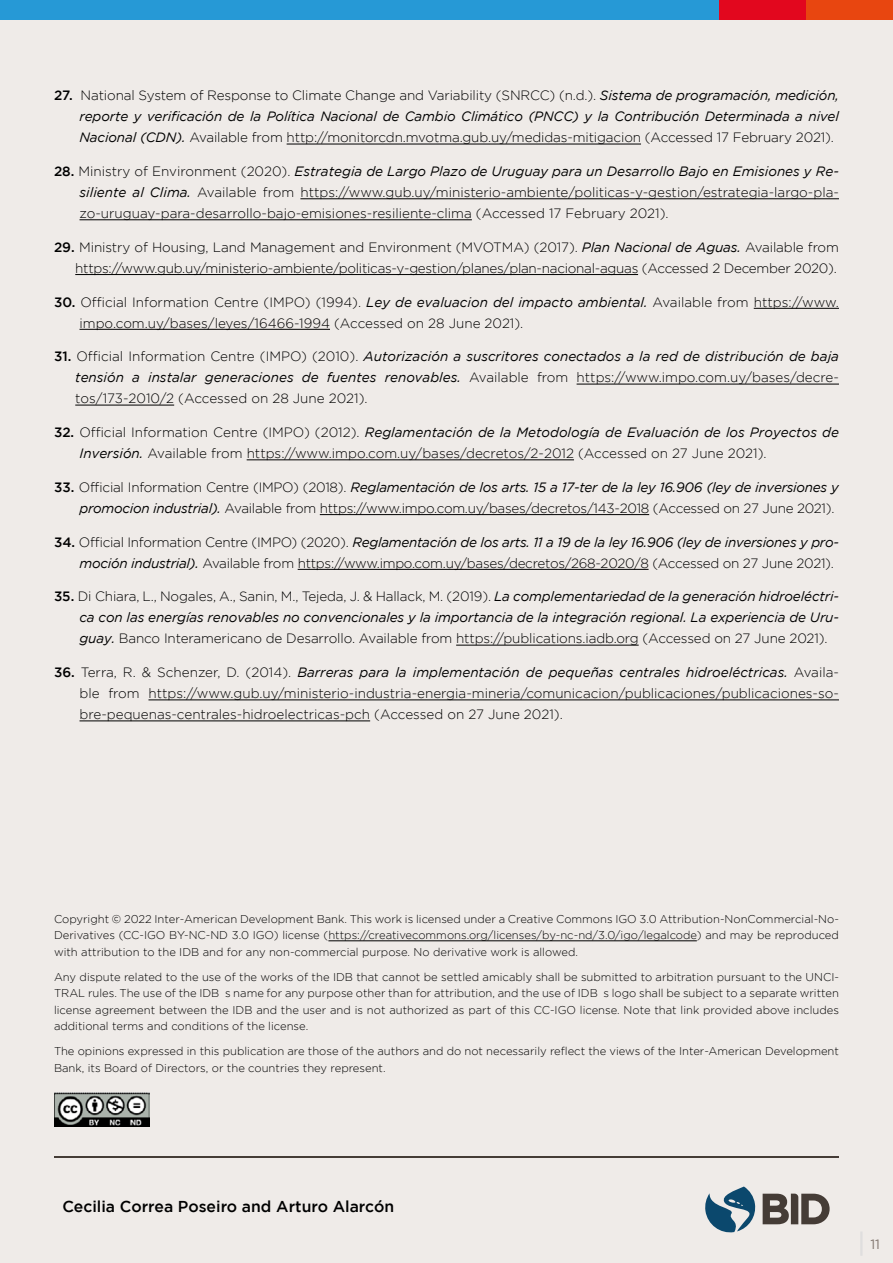
<style>
.page{position:relative;width:893px;height:1263px;background:#efebe8}
.page>*{position:absolute;margin:0;border:0;box-sizing:border-box;transform-origin:0 0}
.t1{font:500 15.75px "Gotham";color:#000}
.t2{font:300 13.5px/21px "Gotham";letter-spacing:-.01em;color:#000;text-align:justify}
.t3{font:13.5px "Gotham";color:#827770}
.t4{font:300 11.25px/16.5px "Gotham";color:#000;text-align:justify}
.s1{font-weight:500}
.s2{font-weight:400;font-style:italic}
</style>
<div class="page">
<hr style="left:860px;top:1231px;width:2px;height:25px;background:#dfdede">
<hr style="left:287px;top:144px;width:354px;height:1px;background:#000">
<hr style="left:300px;top:199px;width:539px;height:1px;background:#000">
<hr style="left:80px;top:220px;width:392px;height:1px;background:#000">
<hr style="left:75px;top:274px;width:563px;height:1px;background:#000">
<hr style="left:754px;top:308px;width:85px;height:1px;background:#000">
<hr style="left:80px;top:329px;width:250px;height:1px;background:#000">
<hr style="left:577px;top:384px;width:262px;height:1px;background:#000">
<hr style="left:75px;top:405px;width:99px;height:1px;background:#000">
<hr style="left:247px;top:460px;width:327px;height:1px;background:#000">
<hr style="left:320px;top:514px;width:329px;height:1px;background:#000">
<hr style="left:298px;top:569px;width:351px;height:1px;background:#000">
<hr style="left:456px;top:645px;width:183px;height:1px;background:#000">
<hr style="left:148px;top:700px;width:691px;height:1px;background:#000">
<hr style="left:80px;top:721px;width:290px;height:1px;background:#000">
<div style="left:0;top:0;width:719px;height:19px;background:#2699d6"></div>
<div style="left:806px;top:0;width:87px;height:19px;background:#e84610"></div>
<div style="left:719px;top:0;width:87px;height:19px;background:#e2071e"></div>
<hr style="left:54px;top:1156px;width:785px;height:1px;background:#453c36">
<svg style="left:763px;top:1193px;width:67px;height:31px"></svg>
<svg style="left:705px;top:1186px;width:51px;height:47px"></svg>
<hr style="left:328px;top:940px;width:369px;height:1px;background:#000">
<img style="left:54px;top:1093px;width:95px;height:34px">
<p class="t2" style="left:80px;top:85px;width:761px;text-indent:-26px"><span class="s1">27.</span> National System of Response to Climate Change and Variability (SNRCC) (n.d.). <span class="s2">Sistema de programación, medición, reporte y verificación de la Política Nacional de Cambio Climático (PNCC) y la Contribución Determinada a nivel Nacional (CDN).</span> Available from http://monitorcdn.mvotma.gub.uy/medidas-mitigacion (Accessed 17 February 2021).</p>
<p class="t2" style="left:80px;top:161px;width:761px;text-indent:-26px"><span class="s1">28.</span> Ministry of Environment (2020). <span class="s2">Estrategia de Largo Plazo de Uruguay para un Desarrollo Bajo en Emisiones y Re&shy;siliente al Clima.</span> Available from https://www.gub.uy/ministerio-ambiente/politicas-y-gestion/estrategia-largo-pla&shy;zo-uruguay-para-desarrollo-bajo-emisiones-resiliente-clima (Accessed 17 February 2021).</p>
<p class="t2" style="left:54px;top:236px;width:786px;text-align:right"><span class="s1">29.</span> Ministry of Housing, Land Management and Environment (MVOTMA) (2017). <span class="s2">Plan Nacional de Aguas.</span> Available from https://www.gub.uy/ministerio-ambiente/politicas-y-gestion/planes/plan-nacional-aguas (Accessed 2 December 2020).</p>
<p class="t2" style="left:80px;top:291px;width:761px;text-indent:-26px"><span class="s1">30.</span> Official Information Centre (IMPO) (1994). <span class="s2">Ley de evaluacion del impacto ambiental.</span> Available from https://www. impo.com.uy/bases/leyes/16466-1994 (Accessed on 28 June 2021).</p>
<p class="t2" style="left:75px;top:346px;width:765px;text-indent:-21px"><span class="s1">31.</span> Official Information Centre (IMPO) (2010). <span class="s2">Autorización a suscritores conectados a la red de distribución de baja tensión a instalar generaciones de fuentes renovables.</span> Available from https://www.impo.com.uy/bases/decre&shy;tos/173-2010/2 (Accessed on 28 June 2021).</p>
<p class="t2" style="left:80px;top:422px;width:761px;text-indent:-26px"><span class="s1">32.</span> Official Information Centre (IMPO) (2012). <span class="s2">Reglamentación de la Metodología de Evaluación de los Proyectos de<br>Inversión.</span> Available from https://www.impo.com.uy/bases/decretos/2-2012 (Accessed on 27 June 2021).</p>
<p class="t2" style="left:80px;top:476px;width:761px;text-indent:-26px"><span class="s1">33.</span> Official Information Centre (IMPO) (2018). <span class="s2">Reglamentación de los arts. 15 a 17-ter de la ley 16.906 (ley de inversiones y promocion industrial).</span> Available from https://www.impo.com.uy/bases/decretos/143-2018 (Accessed on 27 June 2021).</p>
<p class="t2" style="left:80px;top:531px;width:761px;text-indent:-26px"><span class="s1">34.</span> Official Information Centre (IMPO) (2020). <span class="s2">Reglamentación de los arts. 11 a 19 de la ley 16.906 (ley de inversiones y pro&shy;moción industrial).</span> Available from https://www.impo.com.uy/bases/decretos/268-2020/8 (Accessed on 27 June 2021).</p>
<p class="t2" style="left:80px;top:586px;width:761px;text-indent:-26px"><span class="s1">35.</span> Di Chiara, L., Nogales, A., Sanin, M., Tejeda, J. &amp; Hallack, M. (2019). <span class="s2">La complementariedad de la generación hidroeléctri&shy;ca con las energías renovables no convencionales y la importancia de la integración regional. La experiencia de Uru&shy;guay.</span> Banco Interamericano de Desarrollo. Available from https://publications.iadb.org (Accessed on 27 June 2021).</p>
<p class="t2" style="left:80px;top:662px;width:761px;text-indent:-26px"><span class="s1">36.</span> Terra, R. &amp; Schenzer, D. (2014). <span class="s2">Barreras para la implementación de pequeñas centrales hidroeléctricas.</span> Availa&shy;ble from https://www.gub.uy/ministerio-industria-energia-mineria/comunicacion/publicaciones/publicaciones-so&shy;bre-pequenas-centrales-hidroelectricas-pch (Accessed on 27 June 2021).</p>
<p class="t4" style="left:54px;top:910px;width:786px">Copyright © 2022 Inter-American Development Bank. This work is licensed under a Creative Commons IGO 3.0 Attribution-NonCommercial-No-Derivatives (CC-IGO BY-NC-ND 3.0 IGO) license (https://creativecommons.org/licenses/by-nc-nd/3.0/igo/legalcode) and may be reproduced with attribution to the IDB and for any non-commercial purpose. No derivative work is allowed.</p>
<p class="t4" style="left:54px;top:968px;width:786px">Any dispute related to the use of the works of the IDB that cannot be settled amicably shall be submitted to arbitration pursuant to the UNCI-TRAL rules. The use of the IDBʼs name for any purpose other than for attribution, and the use of IDBʼs logo shall be subject to a separate written license agreement between the IDB and the user and is not authorized as part of this CC-IGO license. Note that link provided above includes additional terms and conditions of the license.</p>
<p class="t4" style="left:54px;top:1043px;width:786px">The opinions expressed in this publication are those of the authors and do not necessarily reflect the views of the Inter-American Development<br>Bank, its Board of Directors, or the countries they represent.</p>
<p class="t1" style="left:63px;top:1197px;width:333px">Cecilia Correa Poseiro and Arturo Alarcón</p>
<p class="t3" style="left:870px;top:1236px;width:11px">11</p>
</div>
